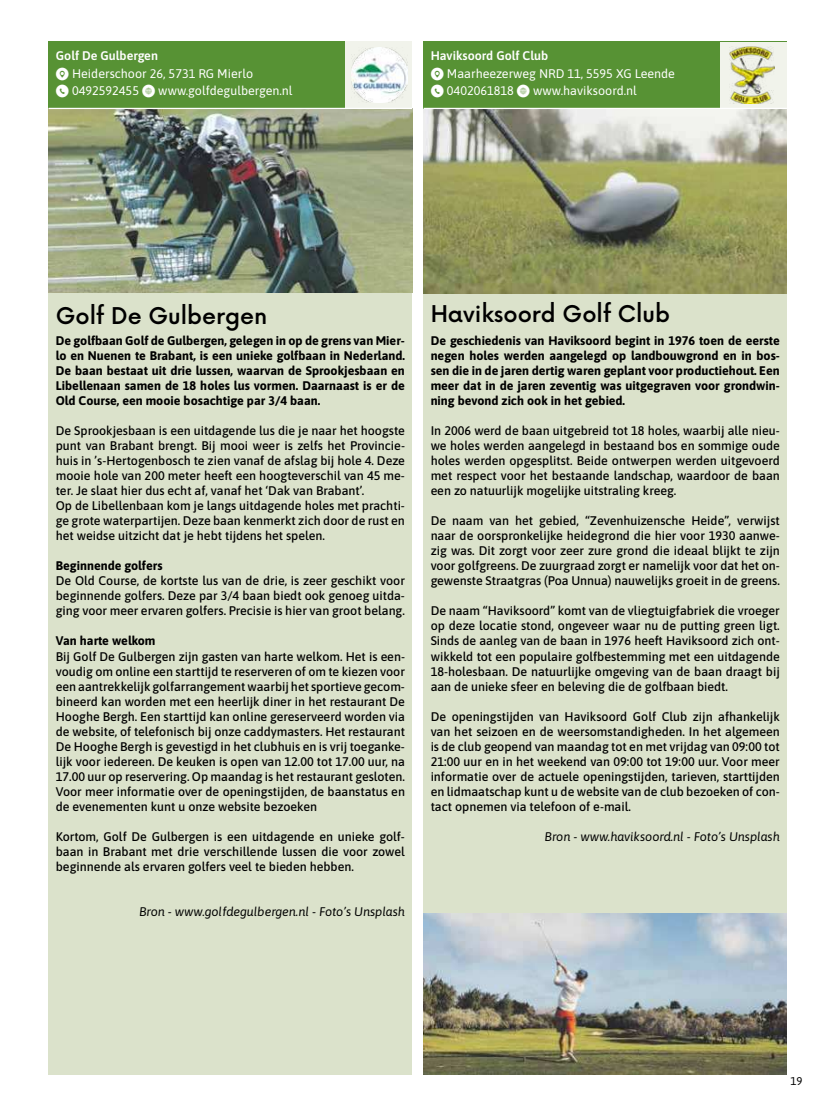
<style>
.page{position:relative;width:833px;height:1117px;background:#fff}
.page>*{position:absolute;margin:0;border:0;box-sizing:border-box;transform-origin:0 0}
.t1{font:500 28.12px "Now";color:#000}
.t2{font:12.5px/15px "Asap";color:#000;text-align:justify}
.t3{font:12.5px/17.5px "Asap";color:#fff}
.t4{font:italic 12.5px "Asap";color:#000}
.t5{font:11.25px "Asap";color:#000}
.s1{font-family:"Social Media Circled"}
</style>
<div class="page">
<div style="left:423px;top:42px;width:364px;height:1033px;background:#dbe2cb"></div>
<img style="left:423px;top:109px;width:364px;height:184px">
<div style="left:423px;top:42px;width:364px;height:32px;background:#579234"></div>
<div style="left:423px;top:59px;width:364px;height:32px;background:#579234"></div>
<div style="left:423px;top:77px;width:364px;height:32px;background:#579234"></div>
<div style="left:720px;top:42px;width:67px;height:66px;background:#f1f3eb"></div>
<hr style="left:423px;top:108px;width:364px;height:1px;background:#fff">
<img style="left:423px;top:913px;width:364px;height:161px">
<img style="left:729px;top:46px;width:45px;height:58px">
<div style="left:49px;top:158px;width:363px;height:917px;background:#dbe2cb"></div>
<div style="left:49px;top:42px;width:363px;height:32px;background:#579234"></div>
<div style="left:49px;top:59px;width:363px;height:32px;background:#579234"></div>
<div style="left:49px;top:77px;width:363px;height:32px;background:#579234"></div>
<img style="left:49px;top:109px;width:363px;height:183px">
<div style="left:345px;top:42px;width:67px;height:66px;background:#f1f3eb"></div>
<hr style="left:49px;top:108px;width:363px;height:1px;background:#fff">
<img style="left:352px;top:47px;width:55px;height:56px">
<p class="t3" style="left:56px;top:48px;width:238px">Golf De Gulbergen<br><span class="s1">9</span> Heiderschoor 26, 5731 RG Mierlo<br><span class="s1">m</span> 0492592455 <span class="s1">K</span> www.golfdegulbergen.nl</p>
<p class="t3" style="left:431px;top:48px;width:246px">Haviksoord Golf Club<br><span class="s1">9</span> Maarheezerweg NRD 11, 5595 XG Leende <span class="s1">m</span> 0402061818 <span class="s1">K</span> www.haviksoord.nl</p>
<h1 class="t1" style="left:56px;top:304px;width:213px">Golf De Gulbergen</h1>
<p class="t2" style="left:56px;top:334px;width:351px">De golfbaan Golf de Gulbergen, gelegen in op de grens van Mier&shy;lo en Nuenen te Brabant, is een unieke golfbaan in Nederland.<br>De baan bestaat uit drie lussen, waarvan de Sprookjesbaan en Libellenaan samen de 18 holes lus vormen. Daarnaast is er de Old Course, een mooie bosachtige par 3/4 baan.</p>
<p class="t2" style="left:56px;top:424px;width:351px;text-align:left">De Sprookjesbaan is een uitdagende lus die je naar het hoogste punt van Brabant brengt. Bij mooi weer is zelfs het Provincie&shy;huis in ’s-Hertogenbosch te zien vanaf de afslag bij hole 4. Deze mooie hole van 200 meter heeft een hoogteverschil van 45 me&shy;ter. Je slaat hier dus echt af, vanaf het ‘Dak van Brabant’.<br>Op de Libellenbaan kom je langs uitdagende holes met prachti&shy;ge grote waterpartijen. Deze baan kenmerkt zich door de rust en het weidse uitzicht dat je hebt tijdens het spelen.</p>
<p class="t2" style="left:56px;top:559px;width:351px;text-align:left">Beginnende golfers<br>De Old Course, de kortste lus van de drie, is zeer geschikt voor beginnende golfers. Deze par 3/4 baan biedt ook genoeg uitda&shy;ging voor meer ervaren golfers. Precisie is hier van groot belang.</p>
<p class="t2" style="left:56px;top:634px;width:351px;text-align:left">Van harte welkom<br>Bij Golf De Gulbergen zijn gasten van harte welkom. Het is een&shy;voudig om online een starttijd te reserveren of om te kiezen voor een aantrekkelijk golfarrangement waarbij het sportieve gecom&shy;bineerd kan worden met een heerlijk diner in het restaurant De Hooghe Bergh. Een starttijd kan online gereserveerd worden via de website, of telefonisch bij onze caddymasters. Het restaurant De Hooghe Bergh is gevestigd in het clubhuis en is vrij toeganke&shy;lijk voor iedereen. De keuken is open van 12.00 tot 17.00 uur, na 17.00 uur op reservering. Op maandag is het restaurant gesloten.<br>Voor meer informatie over de openingstijden, de baanstatus en de evenementen kunt u onze website bezoeken</p>
<p class="t2" style="left:56px;top:829px;width:351px">Kortom, Golf De Gulbergen is een uitdagende en unieke golf&shy;baan in Brabant met drie verschillende lussen die voor zowel beginnende als ervaren golfers veel te bieden hebben.</p>
<p class="t4" style="left:139px;top:906px;width:267px">Bron - www.golfdegulbergen.nl - Foto’s Unsplash</p>
<h1 class="t1" style="left:431px;top:302px;width:241px">Haviksoord Golf Club</h1>
<p class="t2" style="left:431px;top:334px;width:351px">De geschiedenis van Haviksoord begint in 1976 toen de eerste negen holes werden aangelegd op landbouwgrond en in bos&shy;sen die in de jaren dertig waren geplant voor productiehout. Een meer dat in de jaren zeventig was uitgegraven voor grondwin&shy;ning bevond zich ook in het gebied.</p>
<p class="t2" style="left:431px;top:424px;width:351px">In 2006 werd de baan uitgebreid tot 18 holes, waarbij alle nieu&shy;we holes werden aangelegd in bestaand bos en sommige oude holes werden opgesplitst. Beide ontwerpen werden uitgevoerd met respect voor het bestaande landschap, waardoor de baan een zo natuurlijk mogelijke uitstraling kreeg.</p>
<p class="t2" style="left:431px;top:514px;width:351px">De naam van het gebied, “Zevenhuizensche Heide”, verwijst naar de oorspronkelijke heidegrond die hier voor 1930 aanwe&shy;zig was. Dit zorgt voor zeer zure grond die ideaal blijkt te zijn voor golfgreens. De zuurgraad zorgt er namelijk voor dat het on&shy;gewenste Straatgras (Poa Unnua) nauwelijks groeit in de greens.</p>
<p class="t2" style="left:431px;top:604px;width:351px">De naam “Haviksoord” komt van de vliegtuigfabriek die vroeger op deze locatie stond, ongeveer waar nu de putting green ligt.<br>Sinds de aanleg van de baan in 1976 heeft Haviksoord zich ont&shy;wikkeld tot een populaire golfbestemming met een uitdagende 18-holesbaan. De natuurlijke omgeving van de baan draagt bij aan de unieke sfeer en beleving die de golfbaan biedt.</p>
<p class="t2" style="left:431px;top:709px;width:351px">De openingstijden van Haviksoord Golf Club zijn afhankelijk van het seizoen en de weersomstandigheden. In het algemeen is de club geopend van maandag tot en met vrijdag van 09:00 tot 21:00 uur en in het weekend van 09:00 tot 19:00 uur. Voor meer informatie over de actuele openingstijden, tarieven, starttijden en lidmaatschap kunt u de website van de club bezoeken of con&shy;tact opnemen via telefoon of e-mail.</p>
<p class="t4" style="left:544px;top:831px;width:237px">Bron - www.haviksoord.nl - Foto’s Unsplash</p>
<p class="t5" style="left:790px;top:1076px;width:14px">19</p>
</div>
